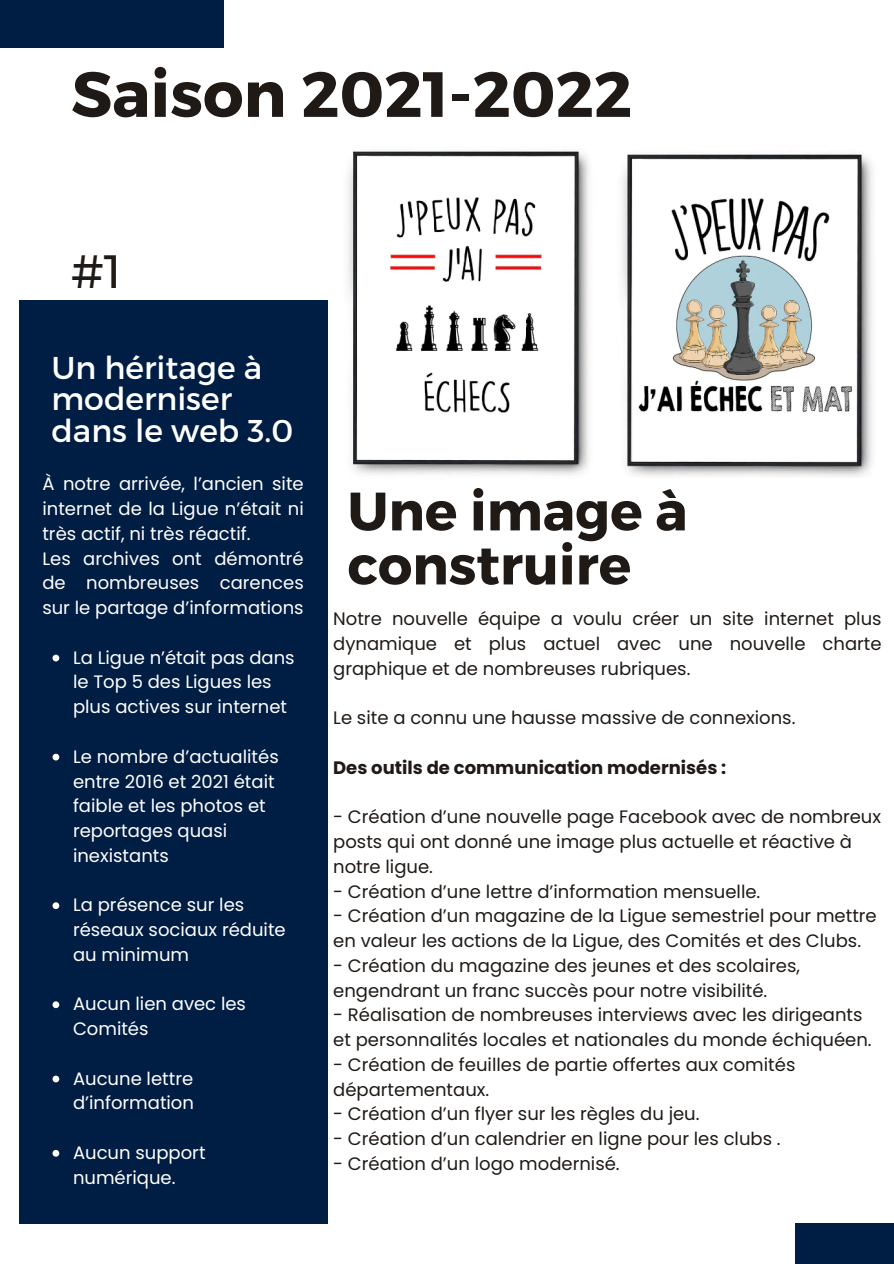
<style>
.page{position:relative;width:894px;height:1264px;background:#fff}
.page>*{position:absolute;margin:0;border:0;box-sizing:border-box;transform-origin:0 0}
.t1{font:700 63.75px "Montserrat";color:#1f1a16}
.t2{font:700 54px/54px "Montserrat";color:#1f1a16}
.t3{font:500 46.5px "Montserrat";color:#1f1a16}
.t4{font:31.5px/31.5px "Montserrat";color:#fff}
.t5{font:18px/24.8px "Poppins";color:#1f1a16}
.t6{font:18px/24.8px "Poppins";color:#fff}
.t7{font:700 18px "Poppins";color:#1f1a16}
</style>
<div class="page">
<div style="left:19px;top:300px;width:308px;height:922px;background:#001d44"></div>
<div style="left:0;top:0;width:223px;height:48px;background:#001d44"></div>
<div style="left:794px;top:1222px;width:99px;height:41px;background:#001d44"></div>
<img style="left:348px;top:151px;width:241px;height:324px">
<img style="left:622px;top:154px;width:251px;height:323px">
<svg style="left:52px;top:654px;width:7px;height:7px"></svg>
<svg style="left:52px;top:753px;width:7px;height:7px"></svg>
<svg style="left:52px;top:902px;width:7px;height:7px"></svg>
<svg style="left:52px;top:1001px;width:7px;height:7px"></svg>
<svg style="left:52px;top:1075px;width:7px;height:7px"></svg>
<svg style="left:52px;top:1150px;width:7px;height:6px"></svg>
<p class="t1" style="left:71px;top:53px;width:562px">Saison 2021-2022</p>
<h5 class="t3" style="left:71px;top:243px;width:51px">#1</h5>
<p class="t4" style="left:51px;top:350px;width:243px">Un héritage à moderniser dans le web 3.0</p>
<p class="t6" style="left:42px;top:471px;width:263px;text-align:justify">À notre arrivée, l’ancien site internet de la Ligue n’était ni très actif, ni très réactif.</p>
<p class="t6" style="left:42px;top:546px;width:263px;text-align:justify">Les archives ont démontré de nombreuses carences sur le partage d’informations</p>
<p class="t6" style="left:73px;top:645px;width:223px">La Ligue n’était pas dans le Top 5 des Ligues les plus actives sur internet</p>
<p class="t6" style="left:73px;top:744px;width:207px">Le nombre d’actualités entre 2016 et 2021 était faible et les photos et reportages quasi inexistants</p>
<p class="t6" style="left:73px;top:892px;width:214px">La présence sur les réseaux sociaux réduite au minimum</p>
<p class="t6" style="left:73px;top:991px;width:174px">Aucun lien avec les<br>Comités</p>
<p class="t6" style="left:73px;top:1065px;width:122px">Aucune lettre d’information</p>
<p class="t6" style="left:73px;top:1140px;width:134px">Aucun support numérique.</p>
<p class="t2" style="left:347px;top:481px;width:341px">Une image à construire</p>
<p class="t5" style="left:333px;top:606px;width:549px;text-align:justify">Notre nouvelle équipe a voulu créer un site internet plus dynamique et plus actuel avec une nouvelle charte graphique et de nombreuses rubriques.</p>
<h3 class="t5" style="left:333px;top:705px;width:463px">Le site a connu une hausse massive de connexions.</h3>
<h4 class="t7" style="left:333px;top:754px;width:394px">Des outils de communication modernisés :</h4>
<p class="t5" style="left:333px;top:804px;width:549px">- Création d’une nouvelle page Facebook avec de nombreux posts qui ont donné une image plus actuelle et réactive à notre ligue.</p>
<p class="t5" style="left:333px;top:878px;width:428px">- Création d’une lettre d’information mensuelle.</p>
<p class="t5" style="left:333px;top:903px;width:545px">- Création d’un magazine de la Ligue semestriel pour mettre en valeur les actions de la Ligue, des Comités et des Clubs.</p>
<p class="t5" style="left:333px;top:953px;width:468px">- Création du magazine des jeunes et des scolaires, engendrant un franc succès pour notre visibilité.</p>
<p class="t5" style="left:333px;top:1002px;width:540px">- Réalisation de nombreuses interviews avec les dirigeants et personnalités locales et nationales du monde échiquéen.</p>
<p class="t5" style="left:333px;top:1052px;width:463px">- Création de feuilles de partie offertes aux comités départementaux.</p>
<p class="t5" style="left:333px;top:1101px;width:368px">- Création d’un flyer sur les règles du jeu.</p>
<p class="t5" style="left:333px;top:1126px;width:449px">- Création d’un calendrier en ligne pour les clubs .</p>
<h2 class="t5" style="left:333px;top:1151px;width:288px">- Création d’un logo modernisé.</h2>
</div>
